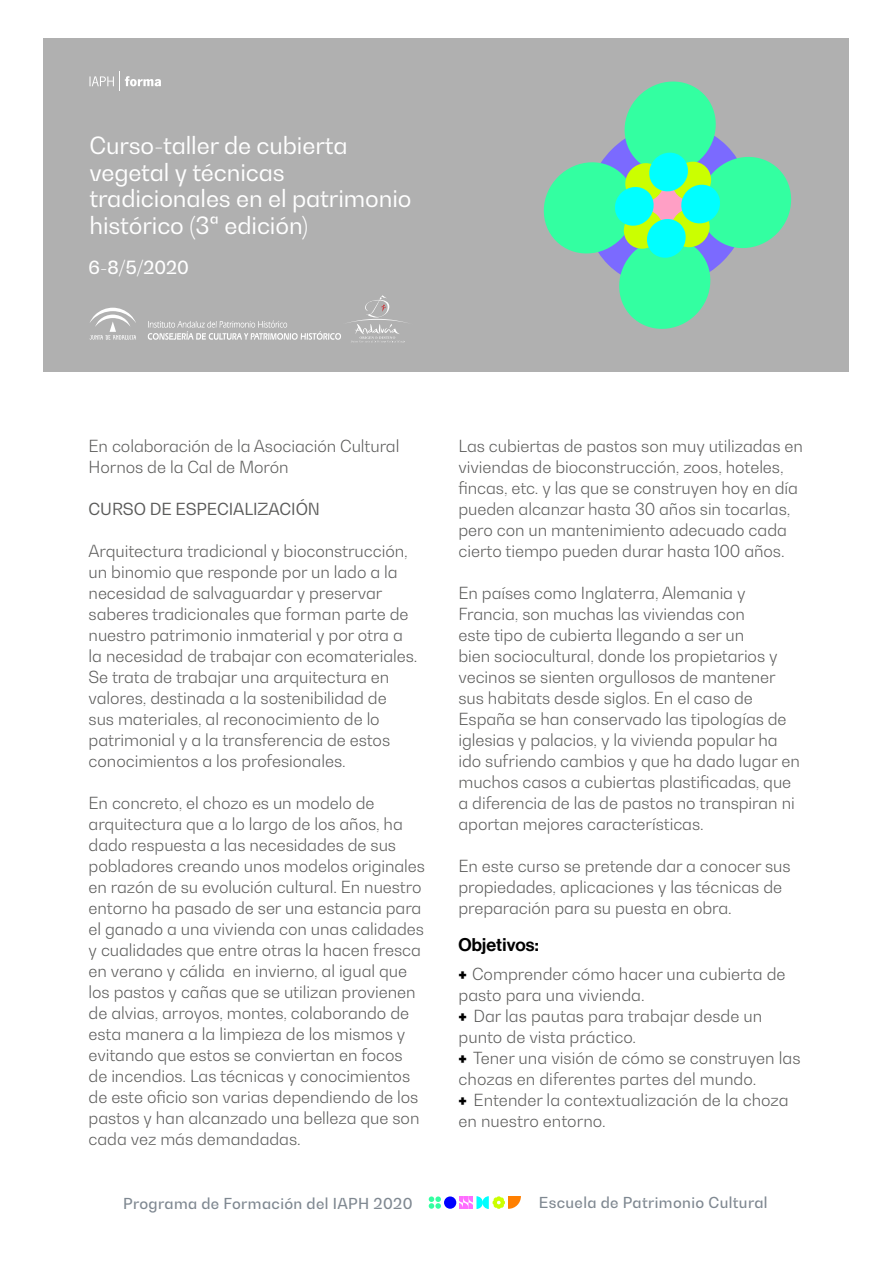
<style>
.page{position:relative;width:893px;height:1263px;background:#fff}
.page>*{position:absolute;margin:0;border:0;box-sizing:border-box;transform-origin:0 0}
.t1{font:23.55px/26.5px "Bw Gradual";letter-spacing:-.005em;color:#fff}
.t2{font:18px "N Haas Grotesk DS Pro 65 Md";letter-spacing:.01em;color:#000}
.t3{font:500 18px "Bw Gradual";color:#fff}
.t4{font:300 16.5px/21px "Bw Gradual";letter-spacing:-.005em;color:#5a5a59}
.t5{font:16.5px "Bw Gradual";letter-spacing:-.005em;color:#5a5a59}
.t6{font:500 15px "Bw Gradual";letter-spacing:.025em;color:#7f8891}
.s1{font-family:"N Haas Grotesk DS Pro 95 Blk";font-weight:400;font-size:15px;color:#000}
</style>
<div class="page">
<div style="left:44px;top:38px;width:805px;height:333px;background:#b0b0b0"></div>
<svg style="left:89px;top:71px;width:72px;height:20px"></svg>
<div style="left:444px;top:1196px;width:12px;height:13px;background:#00f;border-radius:50%"></div>
<svg style="left:429px;top:1196px;width:12px;height:13px"></svg>
<svg style="left:459px;top:1196px;width:62px;height:13px"></svg>
<svg style="left:89px;top:308px;width:47px;height:32px"></svg>
<svg style="left:148px;top:295px;width:259px;height:48px"></svg>
<svg style="left:543px;top:81px;width:249px;height:248px"></svg>
<h1 class="t1" style="left:89px;top:131px;width:324px">Curso-taller de cubierta vegetal y técnicas tradicionales en el patrimonio histórico (3ª edición)</h1>
<p class="t3" style="left:89px;top:256px;width:102px">6-8/5/2020</p>
<p class="t4" style="left:89px;top:435px;width:312px">En colaboración de la Asociación Cultural<br>Hornos de la Cal de Morón</p>
<p class="t5" style="left:89px;top:498px;width:233px">CURSO DE ESPECIALIZACIÓN</p>
<p class="t4" style="left:89px;top:540px;width:330px">Arquitectura tradicional y bioconstrucción, un binomio que responde por un lado a la necesidad de salvaguardar y preservar saberes tradicionales que forman parte de nuestro patrimonio inmaterial y por otra a la necesidad de trabajar con ecomateriales.<br>Se trata de trabajar una arquitectura en valores, destinada a la sostenibilidad de<br>sus materiales, al reconocimiento de lo patrimonial y a la transferencia de estos conocimientos a los profesionales.</p>
<p class="t4" style="left:89px;top:792px;width:338px">En concreto, el chozo es un modelo de arquitectura que a lo largo de los años, ha dado respuesta a las necesidades de sus pobladores creando unos modelos originales en razón de su evolución cultural. En nuestro entorno ha pasado de ser una estancia para el ganado a una vivienda con unas calidades y cualidades que entre otras la hacen fresca en verano y cálida en invierno, al igual que los pastos y cañas que se utilizan provienen de alvias, arroyos, montes, colaborando de esta manera a la limpieza de los mismos y evitando que estos se conviertan en focos de incendios. Las técnicas y conocimientos de este oficio son varias dependiendo de los pastos y han alcanzado una belleza que son cada vez más demandadas.</p>
<p class="t4" style="left:458px;top:435px;width:346px">Las cubiertas de pastos son muy utilizadas en viviendas de bioconstrucción, zoos, hoteles, fincas, etc. y las que se construyen hoy en día pueden alcanzar hasta 30 años sin tocarlas, pero con un mantenimiento adecuado cada cierto tiempo pueden durar hasta 100 años.</p>
<p class="t4" style="left:458px;top:582px;width:343px">En países como Inglaterra, Alemania y Francia, son muchas las viviendas con<br>este tipo de cubierta llegando a ser un<br>bien sociocultural, donde los propietarios y vecinos se sienten orgullosos de mantener sus habitats desde siglos. En el caso de España se han conservado las tipologías de iglesias y palacios, y la vivienda popular ha ido sufriendo cambios y que ha dado lugar en muchos casos a cubiertas plastificadas, que a diferencia de las de pastos no transpiran ni aportan mejores características.</p>
<p class="t4" style="left:458px;top:855px;width:334px">En este curso se pretende dar a conocer sus propiedades, aplicaciones y las técnicas de preparación para su puesta en obra.</p>
<p class="t2" style="left:458px;top:934px;width:82px">Objetivos:</p>
<p class="t4" style="left:458px;top:963px;width:344px"><span class="s1">+</span> Comprender cómo hacer una cubierta de pasto para una vivienda.<br><span class="s1">+</span> Dar las pautas para trabajar desde un punto de vista práctico.<br><span class="s1">+</span> Tener una visión de cómo se construyen las chozas en diferentes partes del mundo.<br><span class="s1">+</span> Entender la contextualización de la choza en nuestro entorno.</p>
<p class="t6" style="left:123px;top:1194px;width:291px">Programa de Formación del IAPH 2020</p>
<p class="t6" style="left:539px;top:1192px;width:230px">Escuela de Patrimonio Cultural</p>
</div>
